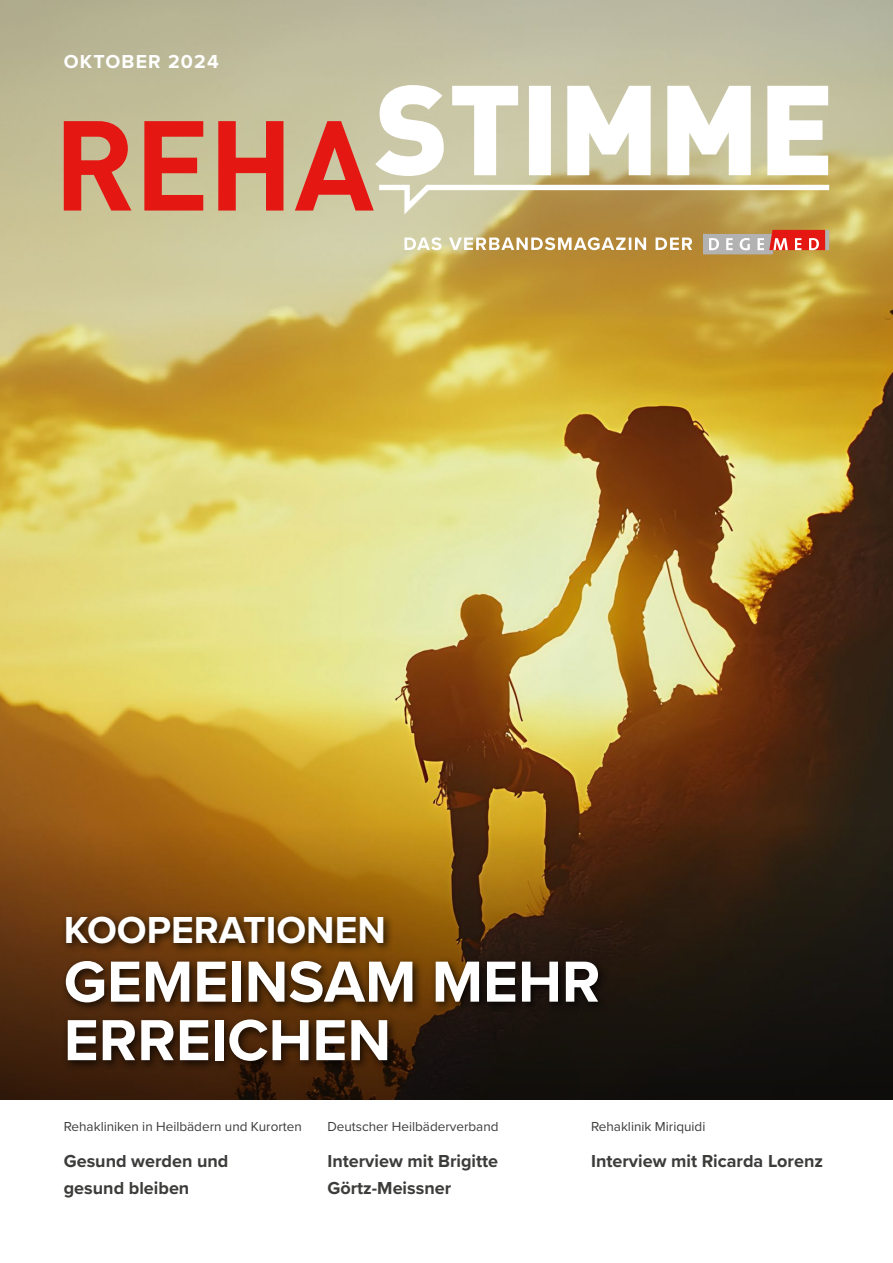
<style>
.page{position:relative;width:893px;height:1263px;background:#fff}
.page>*{position:absolute;margin:0;border:0;box-sizing:border-box;transform-origin:0 0}
.TITEL_Headline{font:700 60px/58.5px "Proxima Nova";color:#fff}
.TITEL_Subline{font:700 39px "Proxima Nova";color:#fff}
.t1{font:700 19.5px "Proxima Nova";letter-spacing:.06em;color:#fff}
.TITEL_Teaser_Head{font:700 18px/27px "Proxima Nova";color:#3c3c3b}
.TITEL_Teaser_Sub{font:13.5px "Proxima Nova";color:#3c3c3b}
</style>
<div class="page">
<img style="left:0;top:0;width:893px;height:826px">
<svg style="left:0;top:826px;width:893px;height:273px;background:#432a0d"></svg>
<svg style="left:404px;top:237px;width:288px;height:13px"></svg>
<svg style="left:825px;top:230px;width:4px;height:20px"></svg>
<svg style="left:703px;top:230px;width:122px;height:24px;background:#ce8b7c"></svg>
<div style="left:61px;top:911px;width:484px;height:102px;background:#000;opacity:.75"></div>
<svg style="left:64px;top:85px;width:771px;height:136px"></svg>
<p class="t1" style="left:64px;top:47px;width:156px">OKTOBER 2024</p>
<p class="t1" style="left:64px;top:47px;width:118px">APRIL 2024</p>
<p class="TITEL_Subline" style="left:64px;top:901px;width:324px">KOOPERATIONEN</p>
<p class="TITEL_Headline" style="left:64px;top:951px;width:538px">GEMEINSAM MEHR<br>ERREICHEN</p>
<p class="TITEL_Subline" style="left:64px;top:901px;width:353px">REHA UND POLITIK</p>
<p class="TITEL_Headline" style="left:64px;top:951px;width:475px">NUTZE DEN TAG!</p>
<p class="TITEL_Teaser_Sub" style="left:64px;top:1119px;width:240px">Rehakliniken in Heilbädern und Kurorten</p>
<p class="TITEL_Teaser_Head" style="left:64px;top:1147px;width:166px">Gesund werden und gesund bleiben</p>
<p class="TITEL_Teaser_Sub" style="left:327px;top:1119px;width:173px">Deutscher Heilbäderverband</p>
<p class="TITEL_Teaser_Head" style="left:327px;top:1147px;width:172px">Interview mit Brigitte<br>Görtz-Meissner</p>
<p class="TITEL_Teaser_Sub" style="left:591px;top:1119px;width:116px">Rehaklinik Miriquidi</p>
<p class="TITEL_Teaser_Head" style="left:591px;top:1147px;width:233px">Interview mit Ricarda Lorenz</p>
</div>
